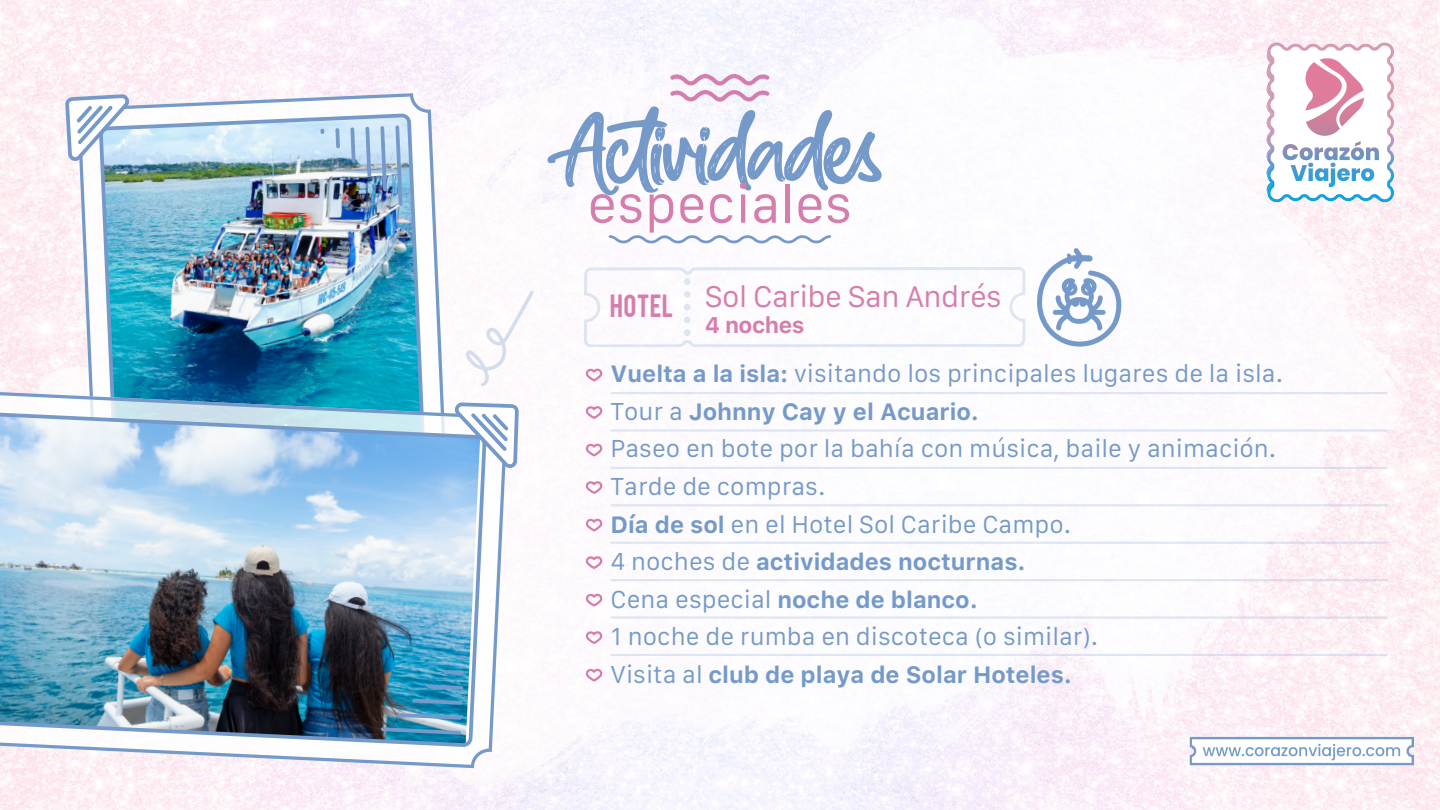
<style>
.page{position:relative;width:1440px;height:810px;background:#fff}
.page>*{position:absolute;margin:0;border:0;box-sizing:border-box;transform-origin:0 0}
.t1{font:98.7px "Gold Night";letter-spacing:-.125em;color:#759ac9;scale:1.09 1}
.t2{font:50.47px "Galvji";color:#d57ead}
.t3{font:28.5px "Galvji";letter-spacing:-.02em;color:#d57ead}
.t4{font:25.2px "Bebas";letter-spacing:.01em;color:#d57ead}
.t5{font:23.48px/37.5px "Galvji";color:#759ac9}
.t6{font:700 22.5px "Galvji";letter-spacing:-.02em;color:#d57ead}
.s1{font-weight:700}
</style>
<div class="page">
<img style="left:0;top:0;width:1440px;height:810px">
<svg style="left:609px;top:235px;width:222px;height:8px"></svg>
<svg style="left:670px;top:73px;width:100px;height:29px"></svg>
<svg style="left:585px;top:366px;width:19px;height:17px"></svg>
<svg style="left:585px;top:404px;width:19px;height:17px"></svg>
<svg style="left:585px;top:441px;width:19px;height:17px"></svg>
<svg style="left:585px;top:479px;width:19px;height:17px"></svg>
<svg style="left:585px;top:516px;width:19px;height:17px"></svg>
<svg style="left:585px;top:554px;width:19px;height:17px"></svg>
<svg style="left:585px;top:591px;width:19px;height:17px"></svg>
<svg style="left:585px;top:629px;width:19px;height:17px"></svg>
<svg style="left:585px;top:666px;width:19px;height:17px"></svg>
<svg style="left:1037px;top:248px;width:87px;height:99px"></svg>
<svg style="left:78px;top:93px;width:375px;height:299px"></svg>
<img style="left:99px;top:113px;width:333px;height:279px">
<svg style="left:65px;top:94px;width:65px;height:67px"></svg>
<svg style="left:0;top:392px;width:507px;height:376px"></svg>
<img style="left:0;top:413px;width:486px;height:334px">
<svg style="left:455px;top:402px;width:64px;height:67px"></svg>
<svg style="left:584px;top:267px;width:442px;height:80px"></svg>
<div style="left:684px;top:278px;width:7px;height:7px;background:#dfe5f2;border-radius:50%"></div>
<div style="left:684px;top:291px;width:7px;height:7px;background:#dfe5f3;border-radius:50%"></div>
<div style="left:684px;top:304px;width:7px;height:7px;background:#dfe5f3;border-radius:50%"></div>
<div style="left:684px;top:317px;width:7px;height:6px;background:#dfe4f2;border-radius:50%"></div>
<div style="left:684px;top:329px;width:7px;height:7px;background:#dfe5f2;border-radius:50%"></div>
<hr style="left:610px;top:392px;width:778px;height:2px;background:#759ac9">
<hr style="left:610px;top:429px;width:778px;height:3px;background:#759ac9">
<hr style="left:610px;top:467px;width:778px;height:2px;background:#759ac9">
<hr style="left:610px;top:504px;width:778px;height:2px;background:#759ac9">
<hr style="left:610px;top:542px;width:778px;height:2px;background:#759ac9">
<hr style="left:610px;top:579px;width:778px;height:2px;background:#759ac9">
<hr style="left:610px;top:616px;width:778px;height:3px;background:#759ac9">
<hr style="left:610px;top:654px;width:778px;height:2px;background:#759ac9">
<svg style="left:466px;top:291px;width:68px;height:95px"></svg>
<img style="left:1179px;top:734px;width:244px;height:35px">
<img style="left:1260px;top:40px;width:140px;height:165px">
<h1 class="t1" style="left:544px;top:87px;width:312px">Actividades</h1>
<h2 class="t2" style="left:587px;top:176px;width:267px">especiales</h2>
<p class="t4" style="left:610px;top:288px;width:65px">HOTEL</p>
<p class="t3" style="left:705px;top:281px;width:299px">Sol Caribe San Andrés</p>
<p class="t6" style="left:705px;top:312px;width:101px">4 noches</p>
<p class="t5" style="left:611px;top:356px;width:674px"><span class="s1">Vuelta a la isla:</span> visitando los principales lugares de la isla.<br>Tour a <span class="s1">Johnny Cay y el Acuario.<br></span>Paseo en bote por la bahía con música, baile y animación.<br>Tarde de compras.<br><span class="s1">Día de sol</span> en el Hotel Sol Caribe Campo.<br>4 noches de <span class="s1">actividades nocturnas.<br></span>Cena especial <span class="s1">noche de blanco.<br></span>1 noche de rumba en discoteca (o similar).<br>Visita al <span class="s1">club de playa de Solar Hoteles.</span></p>
</div>
